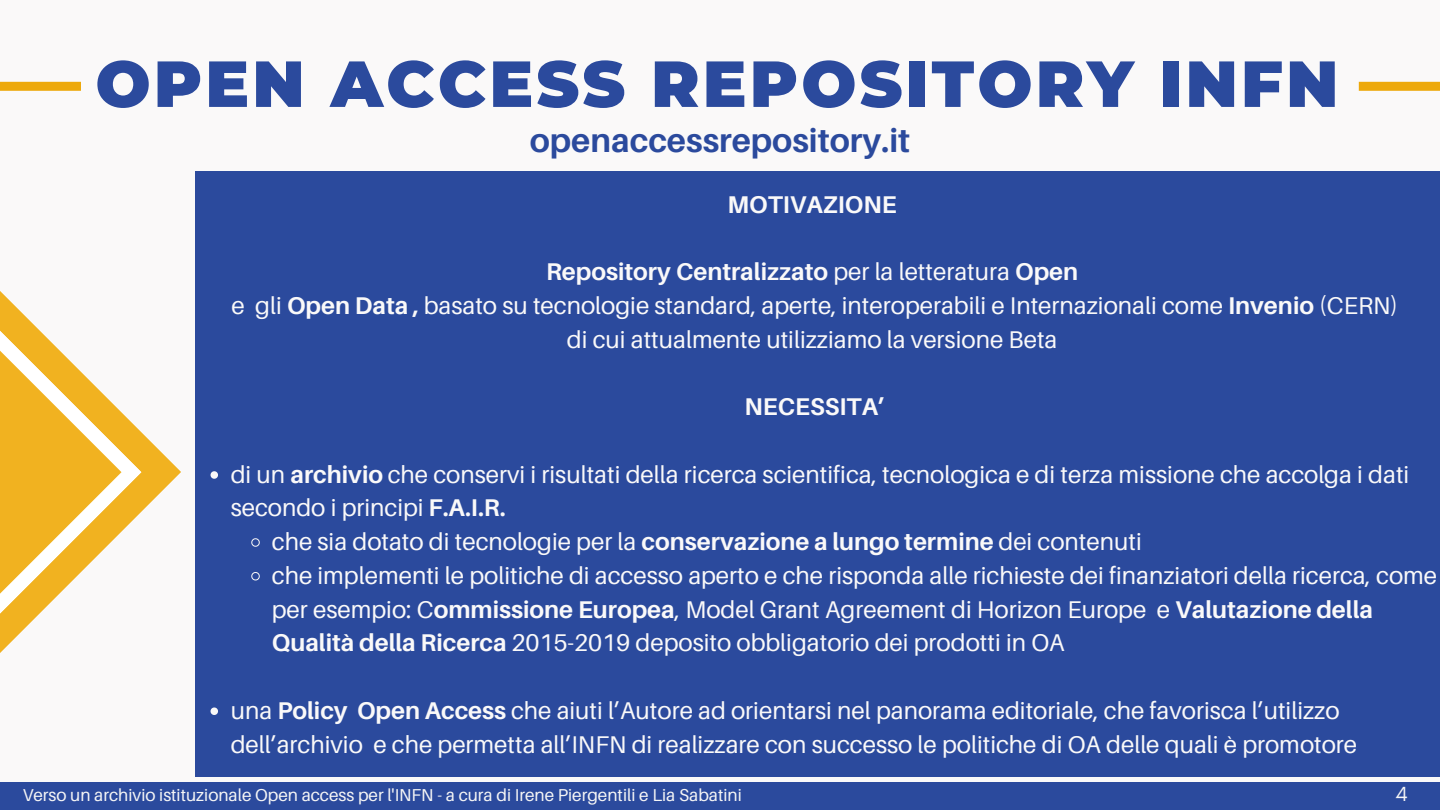
<style>
.page{position:relative;width:1440px;height:810px;background:#faf9f9}
.page>*{position:absolute;margin:0;border:0;box-sizing:border-box;transform-origin:0 0}
.t1{font:900 65px "Montserrat";letter-spacing:.05em;color:#2b4a9d}
.t2{font:700 33.2px "Aileron";color:#2b4a9d}
.t3{font:24.2px/33.8px "Aileron";color:#faf9f9}
.t4{font:700 24.2px "Aileron";color:#faf9f9}
.t5{font:20.8px "Glacial Indifference";color:#f6f6f6}
.t6{font:17.2px "Aileron";color:#f6f6f6}
.s1{font-weight:700}
</style>
<div class="page">
<svg style="left:142px;top:433px;width:39px;height:78px"></svg>
<svg style="left:0;top:291px;width:142px;height:362px;fill:#f1b427"></svg>
<div style="left:0;top:782px;width:1440px;height:28px;background:#2b4a9d"></div>
<div style="left:0;top:82px;width:81px;height:9px;background:#eda90b"></div>
<div style="left:1359px;top:82px;width:81px;height:9px;background:#eda90b"></div>
<div style="left:195px;top:171px;width:1245px;height:606px;background:#2b4a9d"></div>
<svg style="left:211px;top:471px;width:7px;height:8px"></svg>
<svg style="left:251px;top:538px;width:9px;height:9px"></svg>
<svg style="left:251px;top:572px;width:9px;height:9px"></svg>
<svg style="left:211px;top:708px;width:7px;height:7px"></svg>
<h1 class="t1" style="left:96px;top:44px;width:1244px">OPEN ACCESS REPOSITORY INFN</h1>
<h2 class="t2" style="left:530px;top:120px;width:382px">openaccessrepository.it</h2>
<p class="t4" style="left:728px;top:189px;width:171px">MOTIVAZIONE</p>
<p class="t3" style="left:232px;top:254px;width:1168px;text-align:center"><span class="s1">Repository Centralizzato</span> per la letteratura <span class="s1">Open<br></span>e gli <span class="s1">Open Data ,</span> basato su tecnologie standard, aperte, interoperabili e Internazionali come <span class="s1">Invenio</span> (CERN) di cui attualmente utilizziamo la versione Beta</p>
<p class="t4" style="left:745px;top:392px;width:142px">NECESSITA’</p>
<p class="t3" style="left:231px;top:457px;width:1180px">di un <span class="s1">archivio</span> che conservi i risultati della ricerca scientifica, tecnologica e di terza missione che accolga i dati</p>
<p class="t3" style="left:231px;top:490px;width:276px">secondo i principi <span class="s1">F.A.I.R.</span></p>
<p class="t3" style="left:272px;top:524px;width:871px">che sia dotato di tecnologie per la <span class="s1">conservazione a lungo termine</span> dei contenuti</p>
<p class="t3" style="left:272px;top:558px;width:1167px">che implementi le politiche di accesso aperto e che risponda alle richieste dei finanziatori della ricerca, come</p>
<p class="t3" style="left:272px;top:592px;width:1103px">per esempio: C<span class="s1">ommissione Europea</span>, Model Grant Agreement di Horizon Europe e <span class="s1">Valutazione della</span></p>
<p class="t3" style="left:272px;top:625px;width:794px"><span class="s1">Qualità della Ricerca</span> 2015-2019 deposito obbligatorio dei prodotti in OA</p>
<p class="t3" style="left:231px;top:693px;width:1128px">una <span class="s1">Policy Open Access</span> che aiuti l’Autore ad orientarsi nel panorama editoriale, che favorisca l’utilizzo dell’archivio e che permetta all’INFN di realizzare con successo le politiche di OA delle quali è promotore</p>
<p class="t6" style="left:23px;top:784px;width:721px">Verso un archivio istituzionale Open access per l'INFN - a cura di Irene Piergentili e Lia Sabatini</p>
<p class="t5" style="left:1395px;top:781px;width:14px">4</p>
</div>
